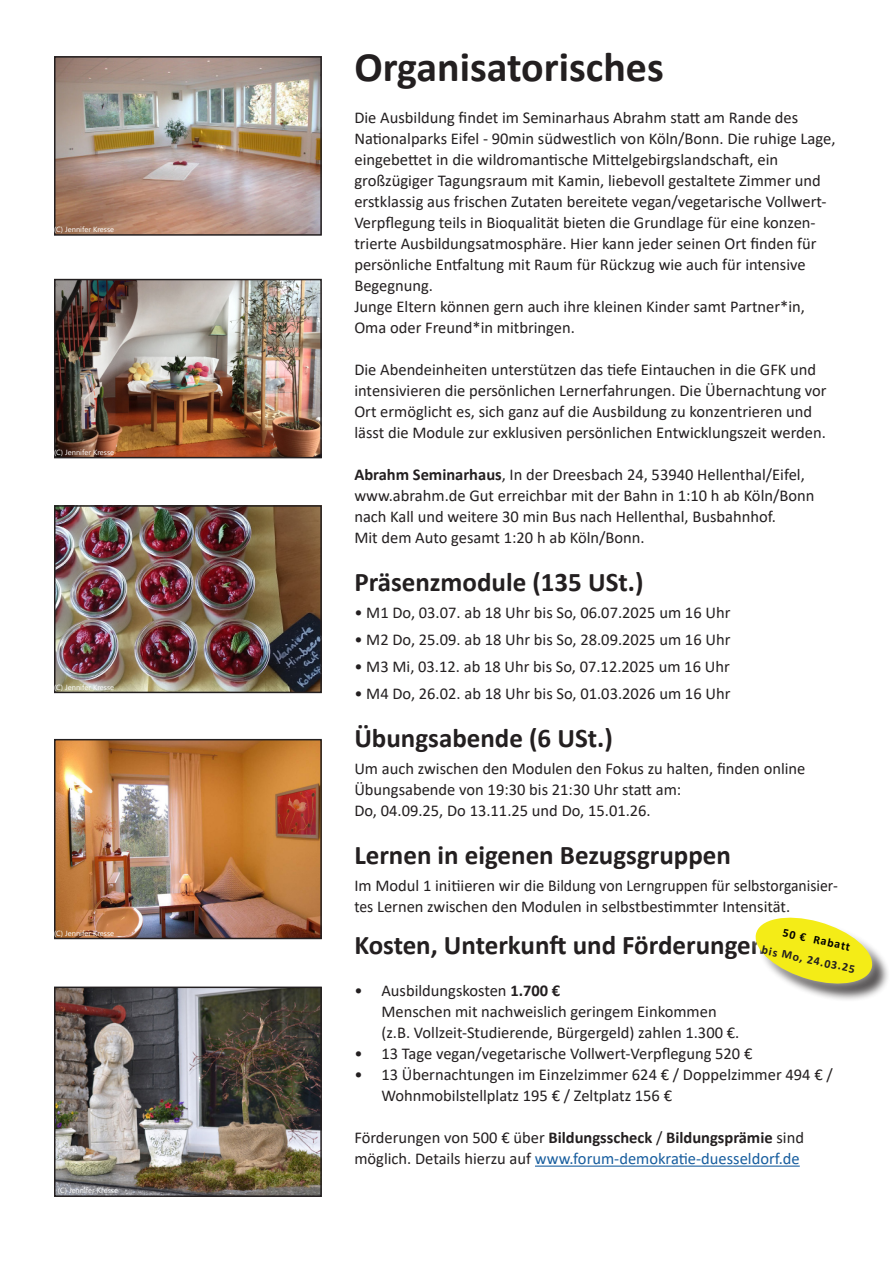
<style>
.page{position:relative;width:893px;height:1263px;background:#fff}
.page>*{position:absolute;margin:0;border:0;box-sizing:border-box;transform-origin:0 0}
.Innentext{font:700 42px "Calibri";color:#231f20}
.Innentext-2{font:700 27px "Calibri";color:#231f20}
.Innentext-3{font:16.5px/21px "Calibri";color:#231f20}
.t1{font:700 12px/21px "Calibri";color:#231f20}
.s1{font-weight:700}
.s2{color:#175d9e}
.s3{color:#000}
</style>
<div class="page">
<img style="left:57px;top:742px;width:262px;height:194px">
<div style="left:54px;top:739px;width:268px;height:200px;border:2px solid #231f20"></div>
<img style="left:57px;top:282px;width:262px;height:173px">
<div style="left:54px;top:279px;width:268px;height:179px;border:2px solid #231f20"></div>
<img style="left:57px;top:508px;width:262px;height:182px">
<div style="left:54px;top:505px;width:268px;height:188px;border:2px solid #231f20"></div>
<img style="left:57px;top:989px;width:262px;height:205px">
<div style="left:54px;top:986px;width:268px;height:211px;border:2px solid #231f20"></div>
<hr style="left:535px;top:1165px;width:265px;height:2px;background:#175d9e">
<img style="left:57px;top:59px;width:262px;height:174px">
<div style="left:54px;top:56px;width:268px;height:180px;border:2px solid #231f20"></div>
<svg style="left:755px;top:917px;width:133px;height:83px"></svg>
<svg style="left:55px;top:226px;width:59px;height:7px"></svg>
<svg style="left:55px;top:449px;width:59px;height:7px"></svg>
<svg style="left:55px;top:684px;width:59px;height:7px"></svg>
<svg style="left:55px;top:930px;width:59px;height:7px"></svg>
<svg style="left:58px;top:1187px;width:60px;height:7px"></svg>
<p class="Innentext" style="left:354px;top:37px;width:311px">Organisatorisches</p>
<p class="Innentext-3" style="left:354px;top:107px;width:483px">Die Ausbildung findet im Seminarhaus Abrahm statt am Rande des<br>Nationalparks Eifel - 90min südwestlich von Köln/Bonn. Die ruhige Lage, eingebettet in die wildromantische Mittelgebirgslandschaft, ein</p>
<p class="Innentext-3" style="left:354px;top:170px;width:474px">großzügiger Tagungsraum mit Kamin, liebevoll gestaltete Zimmer und erstklassig aus frischen Zutaten bereitete vegan/vegetarische Vollwert-Verpflegung teils in Bioqualität bieten die Grundlage für eine konzen&shy;trierte Ausbildungsatmosphäre. Hier kann jeder seinen Ort finden für persönliche Entfaltung mit Raum für Rückzug wie auch für intensive Begegnung.<br>Junge Eltern können gern auch ihre kleinen Kinder samt Partner*in, Oma oder Freund*in mitbringen.</p>
<p class="Innentext-3" style="left:354px;top:359px;width:474px">Die Abendeinheiten unterstützen das tiefe Eintauchen in die GFK und intensivieren die persönlichen Lernerfahrungen. Die Übernachtung vor Ort ermöglicht es, sich ganz auf die Ausbildung zu konzentrieren und lässt die Module zur exklusiven persönlichen Entwicklungszeit werden.</p>
<p class="Innentext-3" style="left:354px;top:464px;width:462px"><span class="s1">Abrahm Seminarhaus</span>, In der Dreesbach 24, 53940 Hellenthal/Eifel, www.abrahm.de Gut erreichbar mit der Bahn in 1:10 h ab Köln/Bonn nach Kall und weitere 30 min Bus nach Hellenthal, Busbahnhof.<br>Mit dem Auto gesamt 1:20 h ab Köln/Bonn.</p>
<p class="Innentext-2" style="left:354px;top:563px;width:291px">Präsenzmodule (135 USt.)</p>
<p class="Innentext-3" style="left:354px;top:602px;width:378px">• M1 Do, 03.07. ab 18 Uhr bis So, 06.07.2025 um 16 Uhr</p>
<p class="Innentext-3" style="left:354px;top:629px;width:378px">• M2 Do, 25.09. ab 18 Uhr bis So, 28.09.2025 um 16 Uhr</p>
<p class="Innentext-3" style="left:354px;top:656px;width:377px">• M3 Mi, 03.12. ab 18 Uhr bis So, 07.12.2025 um 16 Uhr</p>
<p class="Innentext-3" style="left:354px;top:683px;width:378px">• M4 Do, 26.02. ab 18 Uhr bis So, 01.03.2026 um 16 Uhr</p>
<p class="Innentext-2" style="left:354px;top:719px;width:260px">Übungsabende (6 USt.)</p>
<p class="Innentext-3" style="left:354px;top:758px;width:453px">Um auch zwischen den Modulen den Fokus zu halten, finden online<br>Übungsabende von 19:30 bis 21:30 Uhr statt am:<br>Do, 04.09.25, Do 13.11.25 und Do, 15.01.26.</p>
<p class="Innentext-2" style="left:354px;top:836px;width:378px">Lernen in eigenen Bezugsgruppen</p>
<p class="Innentext-3" style="left:354px;top:875px;width:485px">Im Modul 1 initiieren wir die Bildung von Lerngruppen für selbstorganisier&shy;tes Lernen zwischen den Modulen in selbstbestimmter Intensität.</p>
<p class="Innentext-2" style="left:354px;top:926px;width:412px">Kosten, Unterkunft und Förderungen</p>
<p class="Innentext-3" style="left:381px;top:980px;width:359px;text-indent:-27px">• Ausbildungskosten <span class="s1">1.700 €<br></span>Menschen mit nachweislich geringem Einkommen (z.B. Vollzeit-Studierende, Bürgergeld) zahlen 1.300 €.</p>
<p class="Innentext-3" style="left:354px;top:1043px;width:400px">• 13 Tage vegan/vegetarische Vollwert-Verpflegung 520 €</p>
<p class="Innentext-3" style="left:381px;top:1064px;width:453px;text-indent:-27px">• 13 Übernachtungen im Einzelzimmer 624 € / Doppelzimmer 494 € /<br>Wohnmobilstellplatz 195 € / Zeltplatz 156 €</p>
<p class="Innentext-3" style="left:354px;top:1127px;width:451px">Förderungen von 500 € über <span class="s1">Bildungsscheck</span> / <span class="s1">Bildungsprämie</span> sind möglich. Details hierzu auf <span class="s2">www.forum-demokratie-duesseldorf.de</span></p>
<p class="t1" style="left:769px;top:918px;width:96px;text-indent:17px;rotate:12deg"><span class="s3">50 € Rabatt </span>bis Mo, 24.03.25</p>
</div>
